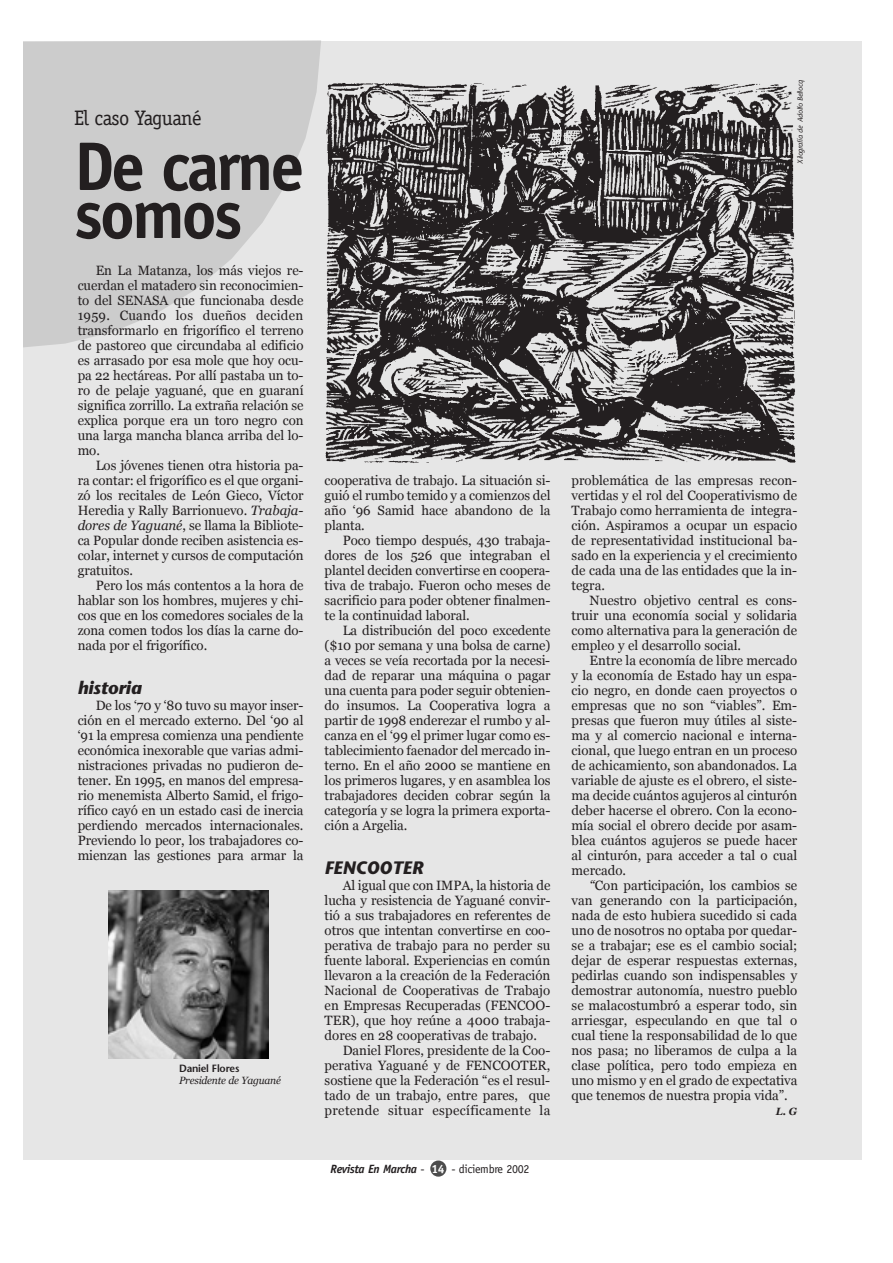
<style>
.page{position:relative;width:893px;height:1263px;background:#fff}
.page>*{position:absolute;margin:0;border:0;box-sizing:border-box;transform-origin:0 0}
.t1{font:700 69px "Officina Sans";letter-spacing:-.045em;color:#231f20}
.t2{font:21px "Officina Serif";letter-spacing:-.03em;color:#231f20}
.t3{font:italic 700 18px "Stone Sans";letter-spacing:-.005em;color:#231f20}
.t4{font:13.5px/15px "Georgia";letter-spacing:-.005em;color:#231f20;text-align:justify}
.t5{font:13.5px "Georgia";letter-spacing:.025em;color:#231f20}
.t6{font:italic 700 12px "Officina Sans";letter-spacing:-.03em;color:#231f20}
.t7{font:italic 10.5px "Georgia";letter-spacing:-.02em;color:#231f20}
.t8{font:600 10.5px "Stone Sans";letter-spacing:-.02em;color:#231f20}
.t9{font:italic 700 10.5px "Georgia";color:#231f20}
.t10{font:italic 7.5px "Stone Sans";letter-spacing:-.015em;color:#231f20}
.s1{font-style:italic}
.s2{font-weight:400;font-style:normal}
.s3{font-style:normal;color:#fff}
</style>
<div class="page">
<div style="left:23px;top:41px;width:838px;height:1119px;background:#e6e6e6"></div>
<div style="left:430px;top:1161px;width:16px;height:16px;background:#4d4d4d;border-radius:50%"></div>
<svg style="left:23px;top:40px;width:298px;height:307px;fill:#ccc"></svg>
<img style="left:325px;top:83px;width:471px;height:380px">
<img style="left:109px;top:891px;width:159px;height:167px">
<h2 class="t2" style="left:74px;top:110px;width:129px">El caso Yaguané</h2>
<h1 class="t1" style="left:74px;top:140px;width:232px">De carne</h1>
<h1 class="t1" style="left:74px;top:188px;width:170px">somos</h1>
<p class="t4" style="left:78px;top:263px;width:227px;text-indent:18px">En La Matanza, los más viejos re&shy;cuerdan el matadero sin reconocimien&shy;to del SENASA que funcionaba desde 1959. Cuando los dueños deciden transformarlo en frigorífico el terreno de pastoreo que circundaba al edificio es arrasado por esa mole que hoy ocu&shy;pa 22 hectáreas. Por allí pastaba un to&shy;ro de pelaje yaguané, que en guaraní significa zorrillo. La extraña relación se explica porque era un toro negro con una larga mancha blanca arriba del lo&shy;mo.</p>
<p class="t4" style="left:78px;top:458px;width:227px;text-indent:18px">Los jóvenes tienen otra historia pa&shy;ra contar: el frigorífico es el que organi&shy;zó los recitales de León Gieco, Víctor Heredia y Rally Barrionuevo. <span class="s1">Trabaja&shy;dores de Yaguané</span>, se llama la Bibliote&shy;ca Popular donde reciben asistencia es&shy;colar, internet y cursos de computación gratuitos.</p>
<p class="t4" style="left:78px;top:578px;width:227px;text-indent:18px">Pero los más contentos a la hora de hablar son los hombres, mujeres y chi&shy;cos que en los comedores sociales de la zona comen todos los días la carne do&shy;nada por el frigorífico.</p>
<h3 class="t3" style="left:78px;top:681px;width:66px">historia</h3>
<p class="t4" style="left:78px;top:698px;width:227px;text-indent:18px">De los ‘70 y ‘80 tuvo su mayor inser&shy;ción en el mercado externo. Del ‘90 al ‘91 la empresa comienza una pendiente económica inexorable que varias admi&shy;nistraciones privadas no pudieron de&shy;tener. En 1995, en manos del empresa&shy;rio menemista Alberto Samid, el frigo&shy;rífico cayó en un estado casi de inercia perdiendo mercados internacionales.<br>Previendo lo peor, los trabajadores co&shy;mienzan las gestiones para armar la</p>
<p class="t8" style="left:179px;top:1064px;width:62px">Daniel Flores</p>
<p class="t7" style="left:179px;top:1074px;width:103px">Presidente de Yaguané</p>
<p class="t10" style="left:797px;top:164px;width:85px;rotate:-90deg">Xilografía de Adolfo Bellocq</p>
<p class="t4" style="left:324px;top:473px;width:227px">cooperativa de trabajo. La situación si&shy;guió el rumbo temido y a comienzos del año ‘96 Samid hace abandono de la planta.</p>
<p class="t4" style="left:324px;top:533px;width:227px;text-indent:18px">Poco tiempo después, 430 trabaja&shy;dores de los 526 que integraban el plantel deciden convertirse en coopera&shy;tiva de trabajo. Fueron ocho meses de sacrificio para poder obtener finalmen&shy;te la continuidad laboral.</p>
<p class="t4" style="left:324px;top:623px;width:227px;text-indent:18px">La distribución del poco excedente ($10 por semana y una bolsa de carne) a veces se veía recortada por la necesi&shy;dad de reparar una máquina o pagar una cuenta para poder seguir obtenien&shy;do insumos. La Cooperativa logra a partir de 1998 enderezar el rumbo y al&shy;canza en el ‘99 el primer lugar como es&shy;tablecimiento faenador del mercado in&shy;terno. En el año 2000 se mantiene en los primeros lugares, y en asamblea los trabajadores deciden cobrar según la categoría y se logra la primera exporta&shy;ción a Argelia.</p>
<h3 class="t3" style="left:324px;top:861px;width:100px">FENCOOTER</h3>
<p class="t4" style="left:342px;top:878px;width:209px">Al igual que con IMPA, la historia de</p>
<p class="t4" style="left:324px;top:893px;width:227px">lucha y resistencia de Yaguané convir-</p>
<p class="t4" style="left:324px;top:908px;width:227px">tió a sus trabajadores en referentes de</p>
<p class="t4" style="left:324px;top:923px;width:227px">otros que intentan convertirse en coo-</p>
<p class="t4" style="left:324px;top:938px;width:227px">perativa de trabajo para no perder su</p>
<p class="t4" style="left:324px;top:953px;width:227px">fuente laboral. Experiencias en común</p>
<p class="t4" style="left:324px;top:968px;width:227px">llevaron a la creación de la Federación</p>
<p class="t4" style="left:324px;top:983px;width:227px">Nacional de Cooperativas de Trabajo</p>
<p class="t4" style="left:324px;top:998px;width:227px">en Empresas Recuperadas (FENCOO-</p>
<p class="t4" style="left:324px;top:1013px;width:227px">TER), que hoy reúne a 4000 trabaja-</p>
<p class="t4" style="left:324px;top:1028px;width:214px">dores en 28 cooperativas de trabajo.</p>
<p class="t4" style="left:342px;top:1043px;width:209px">Daniel Flores, presidente de la Coo-</p>
<p class="t4" style="left:324px;top:1058px;width:227px">perativa Yaguané y de FENCOOTER,</p>
<p class="t4" style="left:324px;top:1073px;width:227px">sostiene que la Federación “es el resul-</p>
<p class="t4" style="left:324px;top:1088px;width:227px">tado de un trabajo, entre pares, que</p>
<p class="t5" style="left:324px;top:1103px;width:227px">pretende situar específicamente la</p>
<p class="t6" style="left:330px;top:1164px;width:200px">Revista En Marcha <span class="s2">-</span> <span class="s3">14</span> <span class="s2">- diciembre 2002</span></p>
<p class="t4" style="left:571px;top:473px;width:227px">problemática de las empresas recon&shy;vertidas y el rol del Cooperativismo de Trabajo como herramienta de integra&shy;ción. Aspiramos a ocupar un espacio de representatividad institucional ba&shy;sado en la experiencia y el crecimiento de cada una de las entidades que la in&shy;tegra.</p>
<p class="t4" style="left:571px;top:593px;width:227px;text-indent:18px">Nuestro objetivo central es cons&shy;truir una economía social y solidaria como alternativa para la generación de empleo y el desarrollo social.</p>
<p class="t4" style="left:571px;top:653px;width:227px;text-indent:18px">Entre la economía de libre mercado y la economía de Estado hay un espa&shy;cio negro, en donde caen proyectos o empresas que no son “viables”. Em&shy;presas que fueron muy útiles al siste&shy;ma y al comercio nacional e interna&shy;cional, que luego entran en un proceso de achicamiento, son abandonados. La variable de ajuste es el obrero, el siste&shy;ma decide cuántos agujeros al cinturón deber hacerse el obrero. Con la econo&shy;mía social el obrero decide por asam&shy;blea cuántos agujeros se puede hacer al cinturón, para acceder a tal o cual mercado.</p>
<p class="t4" style="left:571px;top:878px;width:227px;text-indent:18px"><span class="s1">“</span>Con participación, los cambios se van generando con la participación, nada de esto hubiera sucedido si cada uno de nosotros no optaba por quedar&shy;se a trabajar; ese es el cambio social; dejar de esperar respuestas externas, pedirlas cuando son indispensables y demostrar autonomía, nuestro pueblo se malacostumbró a esperar todo, sin arriesgar, especulando en que tal o cual tiene la responsabilidad de lo que nos pasa; no liberamos de culpa a la clase política, pero todo empieza en uno mismo y en el grado de expectativa que tenemos de nuestra propia vida”.</p>
<p class="t9" style="left:775px;top:1106px;width:23px">L. G</p>
</div>
